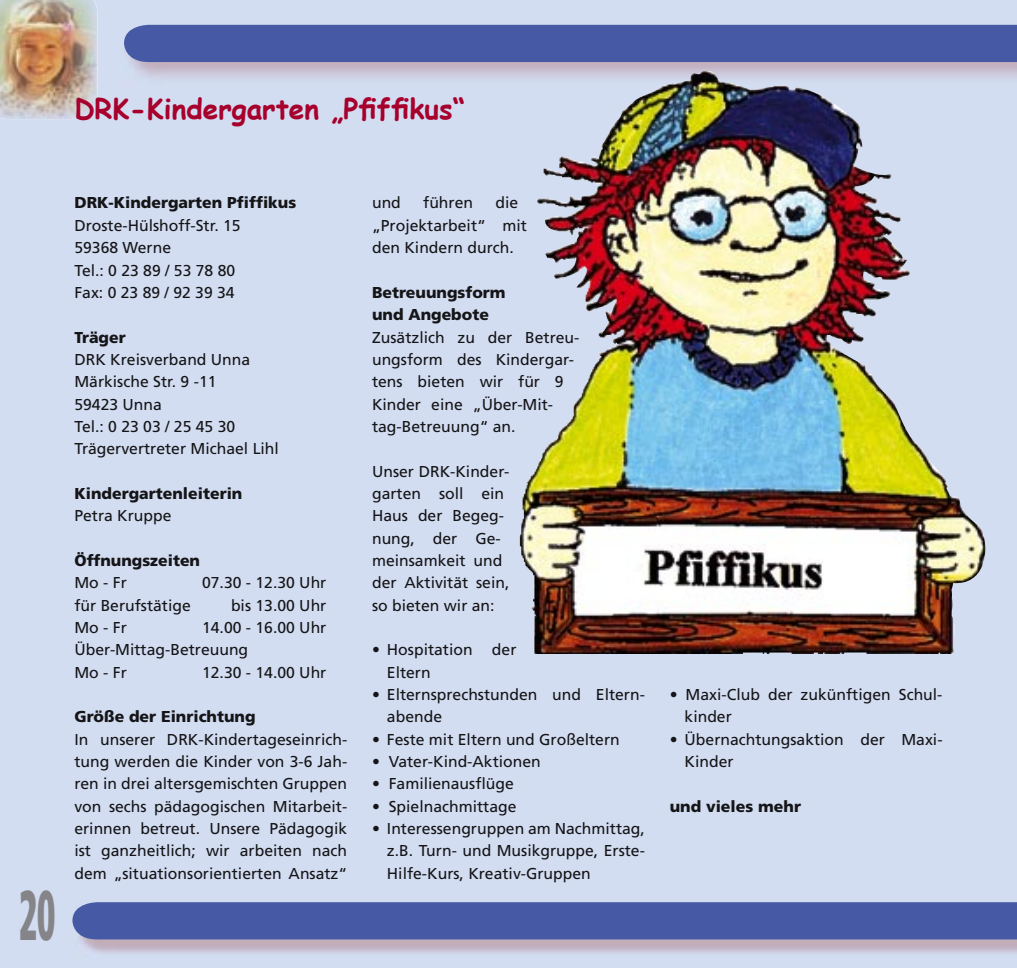
<style>
.page{position:relative;width:1017px;height:968px;background:#fff}
.page>*{position:absolute;margin:0;border:0;box-sizing:border-box;transform-origin:0 0}
.t1{font:900 condensed 70px "Frutiger";color:#858489;scale:.5 1}
.t2{font:700 28px "Comic Sans MS";color:#a7002d}
.t3{font:15.75px/22.4px "Frutiger";color:#151518}
.t4{font:900 15.75px/22.4px "Frutiger";color:#151518}
</style>
<div class="page">
<div style="left:0;top:0;width:1016px;height:967px;background:#d3ddf1"></div>
<img style="left:0;top:0;width:98px;height:119px">
<img style="left:76px;top:939px;width:940px;height:17px">
<div style="left:72px;top:902px;width:944px;height:37px;background:#4659a4"></div>
<img style="left:122px;top:23px;width:894px;height:62px">
<div style="left:124px;top:25px;width:892px;height:37px;background:#4659a4"></div>
<hr style="left:1016px;top:0;width:1px;height:967px;background:#d3ddf1">
<img style="left:524px;top:71px;width:463px;height:582px">
<h2 class="t2" style="left:74px;top:88px;width:392px">DRK-Kindergarten „Pfif fikus“</h2>
<h1 class="t1" style="left:19px;top:873px;width:74px">20</h1>
<p class="t4" style="left:74px;top:191px;width:223px">DRK-Kindergarten Pfiffikus</p>
<p class="t3" style="left:74px;top:214px;width:168px">Droste-Hülshoff-Str. 15<br>59368 Werne<br>Tel.: 0 23 89 / 53 78 80<br>Fax: 0 23 89 / 92 39 34</p>
<p class="t4" style="left:74px;top:325px;width:53px">Träger</p>
<p class="t3" style="left:74px;top:348px;width:206px">DRK Kreisverband Unna<br>Märkische Str. 9 -11<br>59423 Unna<br>Tel.: 0 23 03 / 25 45 30<br>Trägervertreter Michael Lihl</p>
<p class="t4" style="left:74px;top:482px;width:170px">Kin der gar ten lei te rin</p>
<p class="t3" style="left:74px;top:504px;width:99px">Petra Kruppe</p>
<p class="t4" style="left:74px;top:549px;width:127px">Öffnungszeiten</p>
<p class="t3" style="left:74px;top:571px;width:54px">Mo - Fr</p>
<p class="t3" style="left:202px;top:571px;width:126px">07.30 - 12.30 Uhr</p>
<p class="t3" style="left:74px;top:593px;width:118px">für Berufstätige</p>
<p class="t3" style="left:231px;top:593px;width:97px">bis 13.00 Uhr</p>
<p class="t3" style="left:74px;top:616px;width:54px">Mo - Fr</p>
<p class="t3" style="left:74px;top:616px;width:254px;text-indent:128px">14.00 - 16.00 Uhr<br>Über-Mittag-Betreuung<br>Mo - Fr</p>
<p class="t3" style="left:202px;top:660px;width:126px">12.30 - 14.00 Uhr</p>
<p class="t4" style="left:74px;top:705px;width:183px">Größe der Einrichtung</p>
<p class="t3" style="left:74px;top:727px;width:274px;text-align:justify">In unserer DRK-Kin der ta ges ein rich&shy;tung werden die Kin der von 3-6 Jah&shy;ren in drei altersgemischten Gruppen von sechs päd ago gi schen Mit ar bei t&shy;e rin nen be treut. Unsere Päd ago gik ist ganz heit lich; wir ar bei ten nach dem „si tua ti ons ori en tier ten An satz“</p>
<p class="t3" style="left:372px;top:192px;width:30px">und</p>
<p class="t3" style="left:423px;top:192px;width:51px">führen</p>
<p class="t3" style="left:372px;top:192px;width:156px;text-indent:123px">die „Pro jekt ar beit“ mit den Kin dern durch.</p>
<p class="t4" style="left:372px;top:281px;width:135px">Be treu ungs form und An ge bo te</p>
<p class="t3" style="left:372px;top:325px;width:209px">Zu sätz lich zu der Be treu - ungs form des Kindergar&shy;tens bieten wir für 9<br>Kinder eine „Über-Mit&shy;tag-Be treu ung“ an.</p>
<p class="t3" style="left:372px;top:459px;width:139px">Unser DRK-Kinder&shy;garten soll ein<br>Haus der Begeg&shy;nung, der Ge&shy;mein sam keit und der Aktivität sein, so bie ten wir an:</p>
<p class="t3" style="left:387px;top:638px;width:131px;text-indent:-15px">• Hospitation der<br>Eltern</p>
<p class="t3" style="left:387px;top:683px;width:259px;text-indent:-15px">• El tern sprech stun den und El tern - aben de</p>
<p class="t3" style="left:372px;top:727px;width:249px">• Feste mit Eltern und Großeltern</p>
<p class="t3" style="left:372px;top:750px;width:170px">• Vater-Kind-Aktionen</p>
<p class="t3" style="left:372px;top:772px;width:143px">• Familienausflüge</p>
<p class="t3" style="left:372px;top:794px;width:146px">• Spielnachmittage</p>
<p class="t3" style="left:387px;top:817px;width:259px;text-align:justify;text-indent:-15px">• In ter es sen grup pen am Nachmittag, z.B. Turn- und Mu sik grup pe, Erste-Hilfe-Kurs, Kreativ-Grup pen</p>
<p class="t3" style="left:685px;top:683px;width:259px;text-indent:-15px">• Maxi-Club der zukünftigen Schul&shy;kin der</p>
<p class="t3" style="left:685px;top:727px;width:259px;text-indent:-15px">• Über nach tungs ak ti on der Maxi-<br>Kin der</p>
<p class="t4" style="left:670px;top:794px;width:133px">und vie les mehr</p>
</div>
